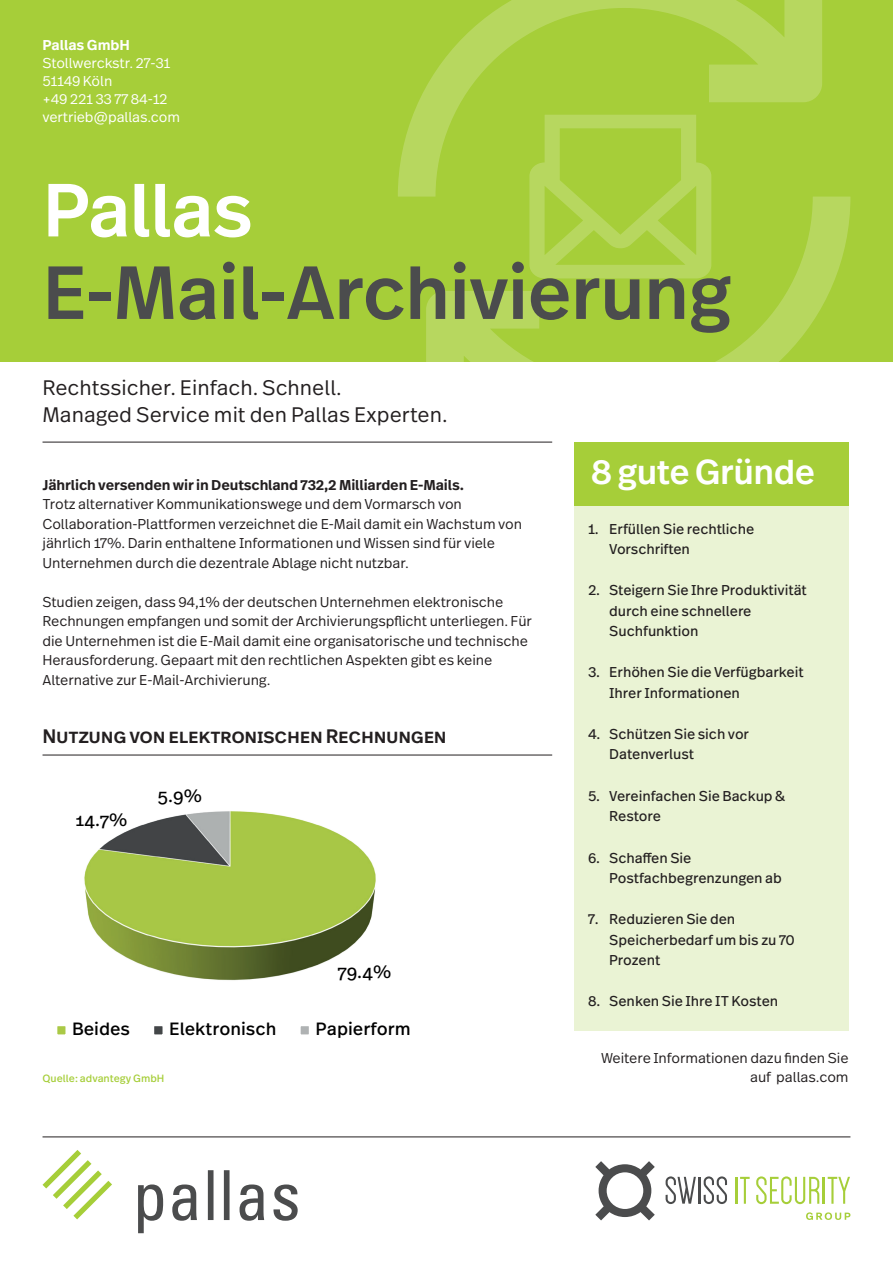
<style>
.page{position:relative;width:893px;height:1263px;background:#fff}
.page>*{position:absolute;margin:0;border:0;box-sizing:border-box;transform-origin:0 0}
.t1{font:500 75px "Real Text Pro";color:#4b4c4d}
.t2{font:500 75px "Real Text Pro";color:#fff}
.t3{font:500 34.5px "Real Text Pro";color:#fff}
.t4{font:300 21px/27px "Real Text Pro";color:#231f20}
.t5{font:500 19.5px "Real Text Pro";letter-spacing:-.015em;color:#231f20}
.t6{font:17.7px "Real Text Pro";color:#000001}
.t7{font:17.7px "Real Text Pro";color:#000001}
.t8{font:300 14.25px/19.5px "Real Text Pro";letter-spacing:-.005em;color:#231f20}
.t9{font:14.25px/20.2px "Real Text Pro";letter-spacing:-.005em;color:#231f20}
.t10{font:300 14.25px/18px "Real Text Pro";letter-spacing:-.01em;color:#fff}
.t11{font:600 14.25px "Real Text Pro";letter-spacing:-.005em;color:#231f20}
.t12{font:600 14.25px "Real Text Pro";color:#fff}
.t13{font:10.5px "Real Text Pro";color:#a6ce39}
</style>
<div class="page">
<div style="left:0;top:0;width:893px;height:361px;background:#a6ce39"></div>
<hr style="left:43px;top:1137px;width:807px;height:1px;background:#231f20">
<svg style="left:138px;top:1170px;width:160px;height:63px"></svg>
<svg style="left:43px;top:1150px;width:69px;height:69px"></svg>
<svg style="left:595px;top:1161px;width:60px;height:59px"></svg>
<svg style="left:756px;top:1176px;width:63px;height:28px"></svg>
<hr style="left:823px;top:1177px;width:2px;height:27px;background:#a6ce39">
<svg style="left:828px;top:1177px;width:22px;height:27px"></svg>
<svg style="left:666px;top:1176px;width:30px;height:28px"></svg>
<hr style="left:698px;top:1177px;width:2px;height:27px;background:#4b4c4d">
<svg style="left:704px;top:1176px;width:23px;height:28px"></svg>
<hr style="left:735px;top:1177px;width:2px;height:27px;background:#a6ce39">
<svg style="left:740px;top:1177px;width:10px;height:27px"></svg>
<svg style="left:806px;top:1212px;width:44px;height:8px"></svg>
<svg style="left:426px;top:197px;width:424px;height:165px"></svg>
<svg style="left:398px;top:0;width:424px;height:197px"></svg>
<svg style="left:529px;top:115px;width:182px;height:163px"></svg>
<hr style="left:43px;top:442px;width:509px;height:1px;background:#231f20">
<hr style="left:43px;top:755px;width:509px;height:1px;background:#231f20">
<div style="left:574px;top:442px;width:275px;height:589px;background:#eaf3d4"></div>
<div style="left:574px;top:442px;width:275px;height:64px;background:#a6ce39"></div>
<svg style="left:57px;top:811px;width:319px;height:224px"></svg>
<p class="t12" style="left:43px;top:35px;width:89px">Pallas GmbH</p>
<p class="t10" style="left:43px;top:54px;width:139px">Stollwerckstr. 27-31<br>51149 Köln<br>+49 221 33 77 84-12 vertrieb@pallas.com</p>
<h1 class="t2" style="left:43px;top:157px;width:212px">Pallas</h1>
<h1 class="t1" style="left:43px;top:240px;width:691px">E-Mail-Archivierung</h1>
<h3 class="t4" style="left:43px;top:373px;width:407px">Rechtssicher. Einfach. Schnell.<br>Managed Service mit den Pallas Experten.</h3>
<p class="t11" style="left:43px;top:475px;width:423px">Jährlich versenden wir in Deutschland 732,2 Milliarden E-Mails.</p>
<p class="t8" style="left:43px;top:494px;width:481px">Trotz alternativer Kommunikationswege und dem Vormarsch von Collaboration-Plattformen verzeichnet die E-Mail damit ein Wachstum von jährlich 17%. Darin enthaltene Informationen und Wissen sind für viele Unternehmen durch die dezentrale Ablage nicht nutzbar.</p>
<p class="t8" style="left:43px;top:591px;width:491px">Studien zeigen, dass 94,1% der deutschen Unternehmen elektronische Rechnungen empfangen und somit der Archivierungspflicht unterliegen. Für die Unternehmen ist die E-Mail damit eine organisatorische und technische Herausforderung. Gepaart mit den rechtlichen Aspekten gibt es keine Alternative zur E-Mail-Archivierung.</p>
<h3 class="t5" style="left:43px;top:722px;width:406px">Nutzung von elektronischen Rechnungen</h3>
<p class="t7" style="left:75px;top:807px;width:53px">14.7%</p>
<p class="t7" style="left:158px;top:783px;width:46px">5.9%</p>
<p class="t7" style="left:338px;top:959px;width:55px">79.4%</p>
<p class="t6" style="left:72px;top:1016px;width:60px">Beides</p>
<p class="t6" style="left:169px;top:1016px;width:109px">Elektronisch</p>
<p class="t6" style="left:315px;top:1016px;width:97px">Papierform</p>
<p class="t13" style="left:43px;top:1071px;width:123px">Quelle: advantegy GmbH</p>
<h2 class="t3" style="left:591px;top:447px;width:225px">8 gute Gründe</h2>
<p class="t9" style="left:609px;top:518px;width:146px;text-indent:-21px">1. Erfüllen Sie rechtliche<br>Vorschriften</p>
<p class="t9" style="left:609px;top:580px;width:199px;text-indent:-21px">2. Steigern Sie Ihre Produktivität durch eine schnellere<br>Suchfunktion</p>
<p class="t9" style="left:609px;top:662px;width:196px;text-indent:-21px">3. Erhöhen Sie die Verfügbarkeit<br>Ihrer Informationen</p>
<p class="t9" style="left:609px;top:724px;width:141px;text-indent:-21px">4. Schützen Sie sich vor<br>Datenverlust</p>
<p class="t9" style="left:609px;top:785px;width:177px;text-indent:-21px">5. Vereinfachen Sie Backup &amp;<br>Restore</p>
<p class="t9" style="left:609px;top:847px;width:174px;text-indent:-21px">6. Schaffen Sie<br>Postfachbegrenzungen ab</p>
<p class="t9" style="left:609px;top:909px;width:187px;text-indent:-21px">7. Reduzieren Sie den<br>Speicherbedarf um bis zu 70<br>Prozent</p>
<p class="t9" style="left:588px;top:991px;width:192px">8. Senken Sie Ihre IT Kosten</p>
<p class="t8" style="left:601px;top:1048px;width:249px;text-align:right">Weitere Informationen dazu finden Sie auf pallas.com</p>
</div>
